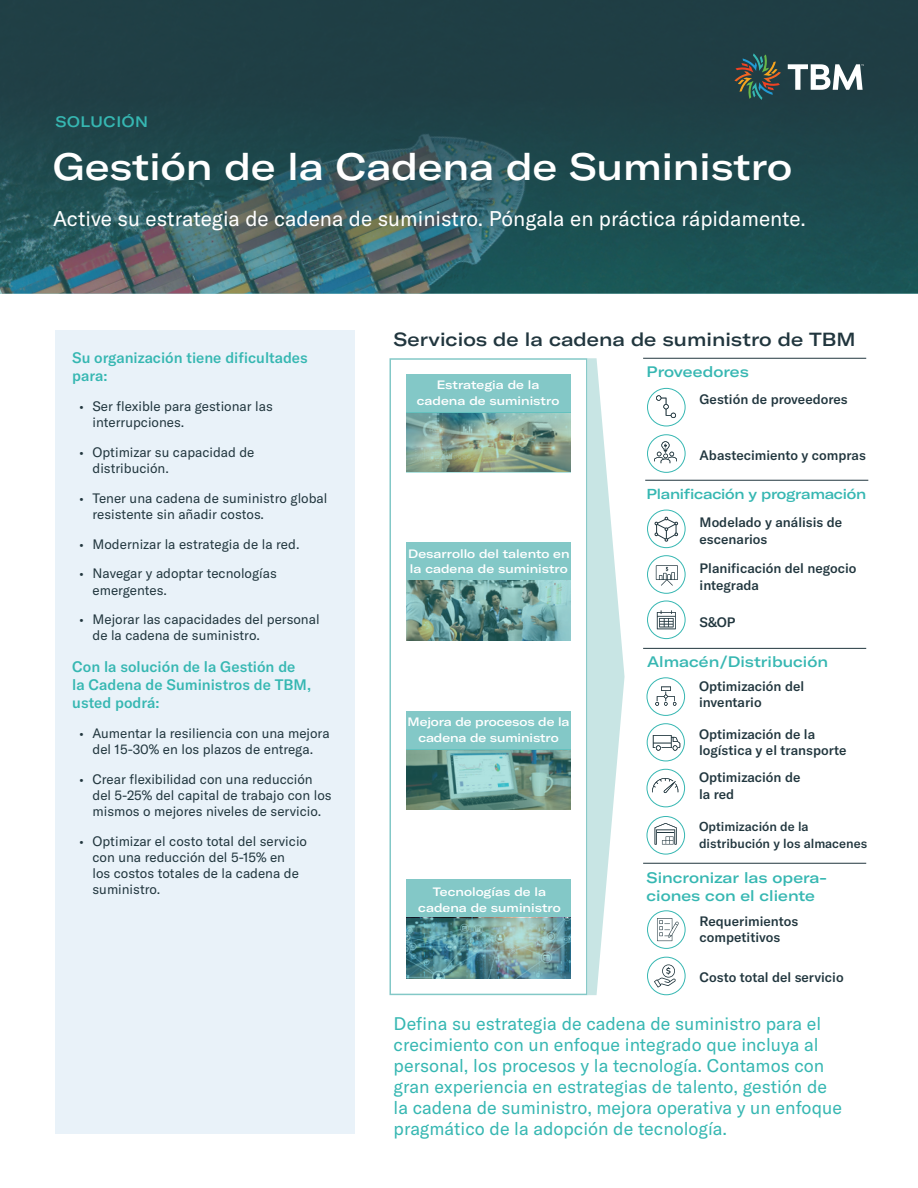
<style>
.page{position:relative;width:918px;height:1188px;background:#fff}
.page>*{position:absolute;margin:0;border:0;box-sizing:border-box;transform-origin:0 0}
.t1{font:500 expanded 37.5px "GT America";color:#fff}
.t2{font:21px "GT America";color:#fff}
.t3{font:500 expanded 18.75px "GT America";color:#21363e}
.t4{font:18px/21px "GT America";color:#36b7b2}
.t5{font:500 15px/18px "GT America";color:#36b7b2}
.t6{font:500 expanded 15px/18px "GT America";color:#36b7b2}
.t7{font:500 expanded 15px "GT America";letter-spacing:.04em;color:#36b7b2}
.t8{font:500 expanded 14.25px "GT America";letter-spacing:-.02em;color:#36b7b2}
.t9{font:13.5px/16.2px "GT America";color:#21363e}
.t10{font:500 13.5px/16.5px "GT America";color:#21363e}
.t11{font:500 12.75px/16.5px "GT America";color:#21363e}
.t12{font:500 expanded 12px/15.8px "GT America";color:#fff;text-align:center}
</style>
<div class="page">
<div style="left:389px;top:358px;width:199px;height:637px;border:2px solid #83c8c7"></div>
<svg style="left:0;top:0;width:918px;height:294px;background:#254c51"></svg>
<svg style="left:734px;top:53px;width:47px;height:47px;background:#3f524a"></svg>
<svg style="left:788px;top:64px;width:76px;height:26px"></svg>
<div style="left:55px;top:330px;width:300px;height:803px;background:#e9f2f9"></div>
<div style="left:647px;top:388px;width:39px;height:38px;border:1px solid #36b7b2;border-radius:50%"></div>
<svg style="left:656px;top:395px;width:20px;height:23px"></svg>
<div style="left:647px;top:434px;width:39px;height:39px;border:1px solid #36b7b2;border-radius:50%"></div>
<svg style="left:654px;top:441px;width:23px;height:22px"></svg>
<div style="left:406px;top:543px;width:165px;height:38px;background:#83c8c7"></div>
<svg style="left:406px;top:580px;width:165px;height:60px;background:#6d9c97"></svg>
<div style="left:406px;top:374px;width:165px;height:38px;background:#83c8c7"></div>
<img style="left:406px;top:412px;width:165px;height:60px">
<div style="left:406px;top:880px;width:165px;height:38px;background:#83c8c7"></div>
<img style="left:406px;top:918px;width:165px;height:60px">
<div style="left:406px;top:711px;width:165px;height:38px;background:#83c8c7"></div>
<svg style="left:406px;top:749px;width:165px;height:60px;background:#6b988f"></svg>
<svg style="left:588px;top:358px;width:37px;height:637px"></svg>
<div style="left:647px;top:510px;width:39px;height:38px;border:1px solid #36b7b2;border-radius:50%"></div>
<div style="left:647px;top:555px;width:39px;height:39px;border:1px solid #36b7b2;border-radius:50%"></div>
<svg style="left:656px;top:565px;width:22px;height:21px"></svg>
<div style="left:647px;top:601px;width:39px;height:38px;border:1px solid #36b7b2;border-radius:50%"></div>
<svg style="left:657px;top:610px;width:19px;height:19px"></svg>
<hr style="left:645px;top:480px;width:223px;height:1px;background:#21363e">
<hr style="left:643px;top:358px;width:223px;height:1px;background:#21363e">
<div style="left:647px;top:677px;width:38px;height:39px;border:1px solid #36b7b2;border-radius:50%"></div>
<svg style="left:655px;top:687px;width:21px;height:19px"></svg>
<div style="left:647px;top:769px;width:38px;height:38px;border:1px solid #36b7b2;border-radius:50%"></div>
<svg style="left:652px;top:776px;width:26px;height:17px"></svg>
<div style="left:647px;top:723px;width:38px;height:38px;border:1px solid #36b7b2;border-radius:50%"></div>
<svg style="left:653px;top:735px;width:27px;height:16px"></svg>
<div style="left:647px;top:816px;width:38px;height:38px;border:1px solid #36b7b2;border-radius:50%"></div>
<svg style="left:655px;top:823px;width:22px;height:22px"></svg>
<hr style="left:643px;top:648px;width:223px;height:1px;background:#21363e">
<div style="left:647px;top:910px;width:39px;height:39px;border:1px solid #36b7b2;border-radius:50%"></div>
<svg style="left:657px;top:918px;width:22px;height:23px"></svg>
<div style="left:647px;top:957px;width:39px;height:38px;border:1px solid #36b7b2;border-radius:50%"></div>
<svg style="left:654px;top:964px;width:22px;height:24px"></svg>
<hr style="left:643px;top:863px;width:223px;height:1px;background:#21363e">
<svg style="left:655px;top:517px;width:23px;height:25px"></svg>
<p class="t7" style="left:56px;top:113px;width:94px">SOLUCIÓN</p>
<h1 class="t1" style="left:53px;top:144px;width:741px">Gestión de la Cadena de Suministro</h1>
<h2 class="t2" style="left:53px;top:206px;width:754px">Active su estrategia de cadena de suministro. Póngala en práctica rápidamente.</h2>
<p class="t5" style="left:72px;top:349px;width:237px">Su organización tiene dificultades para:</p>
<p class="t9" style="left:93px;top:398px;width:182px;text-indent:-14px">• Ser flexible para gestionar las interrupciones.</p>
<p class="t9" style="left:93px;top:444px;width:163px;text-indent:-14px">• Optimizar su capacidad de distribución.</p>
<p class="t9" style="left:93px;top:490px;width:236px;text-indent:-14px">• Tener una cadena de suministro global resistente sin añadir costos.</p>
<p class="t9" style="left:79px;top:536px;width:222px">• Modernizar la estrategia de la red.</p>
<p class="t9" style="left:93px;top:566px;width:186px;text-indent:-14px">• Navegar y adoptar tecnologías emergentes.</p>
<p class="t9" style="left:93px;top:611px;width:229px;text-indent:-14px">• Mejorar las capacidades del personal de la cadena de suministro.</p>
<p class="t5" style="left:72px;top:658px;width:240px">Con la solución de la Gestión de la Cadena de Suministros de TBM, usted podrá:</p>
<p class="t9" style="left:79px;top:725px;width:252px;text-align:center">• Aumentar la resiliencia con una mejora del 15-30% en los plazos de entrega.</p>
<p class="t9" style="left:93px;top:771px;width:241px;text-indent:-14px">• Crear flexibilidad con una reducción del 5-25% del capital de trabajo con los mismos o mejores niveles de servicio.</p>
<p class="t9" style="left:93px;top:833px;width:216px;text-indent:-14px">• Optimizar el costo total del servicio con una reducción del 5-15% en<br>los costos totales de la cadena de suministro.</p>
<h3 class="t3" style="left:394px;top:328px;width:464px">Servicios de la cadena de suministro de TBM</h3>
<p class="t12" style="left:417px;top:377px;width:144px">Estrategia de la cadena de suministro</p>
<p class="t12" style="left:408px;top:545px;width:163px;text-align:left">Desarrollo del talento en la cadena de suministro</p>
<p class="t12" style="left:408px;top:714px;width:164px">Mejora de procesos de la cadena de suministro</p>
<p class="t12" style="left:418px;top:884px;width:144px">Tecnologías de la cadena de suministro</p>
<p class="t6" style="left:647px;top:363px;width:104px">Proveedores</p>
<p class="t10" style="left:700px;top:390px;width:150px">Gestión de proveedores</p>
<p class="t10" style="left:700px;top:447px;width:168px">Abastecimiento y compras</p>
<p class="t8" style="left:647px;top:486px;width:221px">Planificación y programación</p>
<p class="t10" style="left:700px;top:514px;width:144px">Modelado y análisis de escenarios</p>
<p class="t10" style="left:700px;top:560px;width:158px">Planificación del negocio integrada</p>
<p class="t10" style="left:700px;top:614px;width:37px">S&amp;OP</p>
<p class="t6" style="left:647px;top:652px;width:182px">Almacén/Distribución</p>
<p class="t10" style="left:699px;top:678px;width:107px">Optimización del inventario</p>
<p class="t10" style="left:699px;top:726px;width:149px">Optimización de la logística y el transporte</p>
<p class="t10" style="left:699px;top:769px;width:103px">Optimización de la red</p>
<p class="t11" style="left:699px;top:818px;width:170px">Optimización de la distribución y los almacenes</p>
<p class="t6" style="left:647px;top:869px;width:182px">Sincronizar las opera&shy;ciones con el cliente</p>
<p class="t10" style="left:700px;top:913px;width:100px">Requerimientos competitivos</p>
<p class="t10" style="left:700px;top:969px;width:146px">Costo total del servicio</p>
<p class="t4" style="left:394px;top:1013px;width:450px">Defina su estrategia de cadena de suministro para el crecimiento con un enfoque integrado que incluya al personal, los procesos y la tecnología. Contamos con gran experiencia en estrategias de talento, gestión de la cadena de suministro, mejora operativa y un enfoque pragmático de la adopción de tecnología.</p>
</div>
